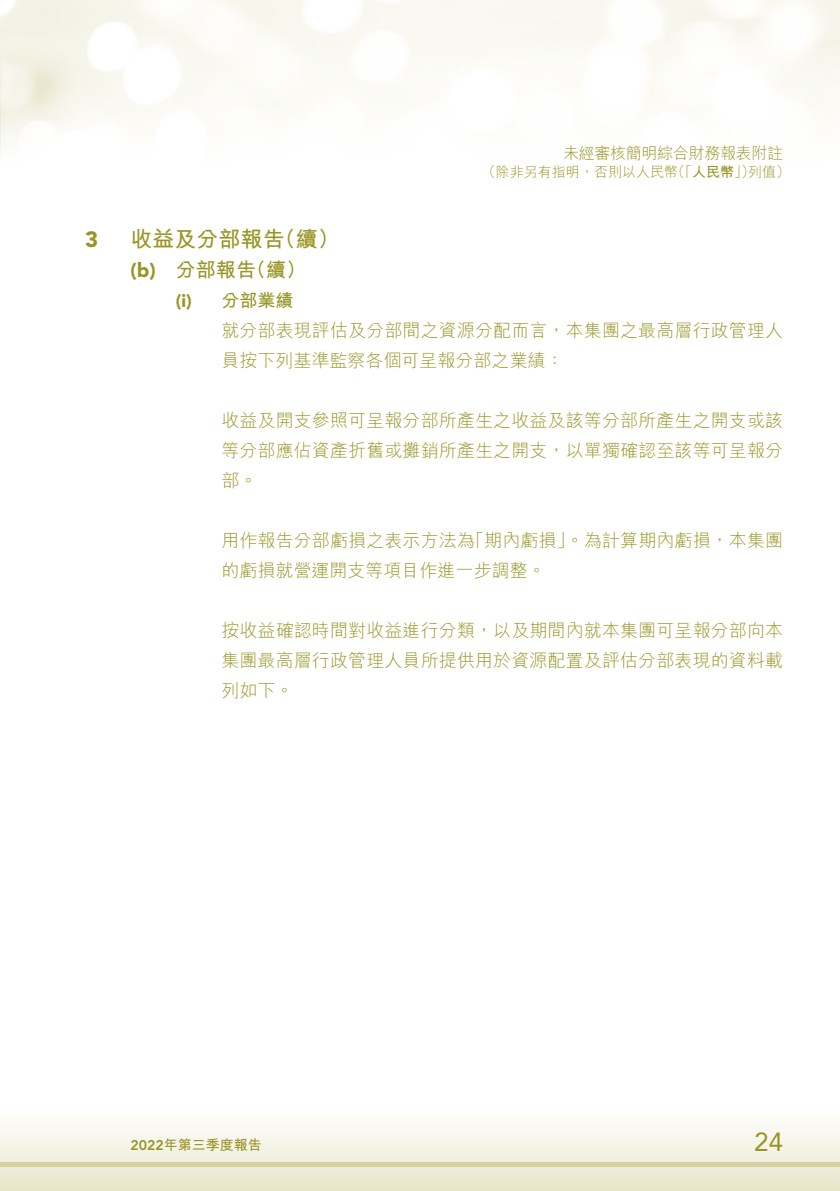
<style>
.page{position:relative;width:840px;height:1191px;background:#fff}
.page>*{position:absolute;margin:0;border:0;box-sizing:border-box;transform-origin:0 0}
.t1{font:26px "Avenir LT Std";color:#989525}
.t2{font:22px "M Hei HK Bold E Ten B5 H";color:#989525}
.t3{font:900 22px "Avenir LT Std";color:#989525}
.t4{font:20px "M Hei HK Bold E Ten B5 H";color:#989525}
.t5{font:18px/30px "M Hei HK Light E Ten B5 H";letter-spacing:.005em;color:#989525}
.t6{font:18px "M Hei HK Bold E Ten B5 H";color:#989525}
.t7{font:16px "M Hei HK Light E Ten B5 H";letter-spacing:-.02em;color:#989525}
.t8{font:14px "M Hei HK Light E Ten B5 H";color:#989525}
.t9{font:14px "M Hei HK Bold E Ten B5 H";color:#989525}
.s1{font-family:"M Hei HK Bold E Ten B5 H"}
.s2{font-family:"Avenir LT Std";font-weight:900}
.s3{font-family:"Avenir LT Std";font-weight:800}
</style>
<div class="page">
<svg style="left:0;top:1125px;width:839px;height:66px"></svg>
<hr style="left:0;top:1162px;width:839px;height:4px;background:#d4d09f">
<img style="left:0;top:0;width:1px;height:173px">
<p class="t7" style="left:563px;top:147px;width:221px">未經審核簡明綜合財務報表附註</p>
<p class="t8" style="left:481px;top:167px;width:309px">（除非另有指明，否則以人民幣（「<span class="s1">人民幣</span>」）列值）</p>
<p class="t3" style="left:85px;top:228px;width:15px">3</p>
<p class="t2" style="left:130px;top:230px;width:210px">收益及分部報告（續）</p>
<p class="t4" style="left:130px;top:262px;width:177px"><span class="s2">(b)</span> 分部報告（續）</p>
<p class="t6" style="left:176px;top:293px;width:119px"><span class="s2">(i)</span> 分部業績</p>
<p class="t5" style="left:221px;top:318px;width:563px">就分部表現評估及分部間之資源分配而言，本集團之最高層行政管理人員按下列基準監察各個可呈報分部之業績：</p>
<p class="t5" style="left:221px;top:408px;width:563px;text-align:justify">收益及開支參照可呈報分部所產生之收益及該等分部所產生之開支或該等分部應佔資產折舊或攤銷所產生之開支，以單獨確認至該等可呈報分部。</p>
<p class="t5" style="left:221px;top:528px;width:563px">用作報告分部虧損之表示方法為「期內虧損」。為計算期內虧損，本集團的虧損就營運開支等項目作進一步調整。</p>
<p class="t5" style="left:221px;top:618px;width:563px;text-align:justify">按收益確認時間對收益進行分類，以及期間內就本集團可呈報分部向本集團最高層行政管理人員所提供用於資源配置及評估分部表現的資料載列如下。</p>
<p class="t9" style="left:130px;top:1139px;width:133px"><span class="s3">2022</span>年第三季度報告</p>
<h1 class="t1" style="left:753px;top:1129px;width:30px">24</h1>
</div>
